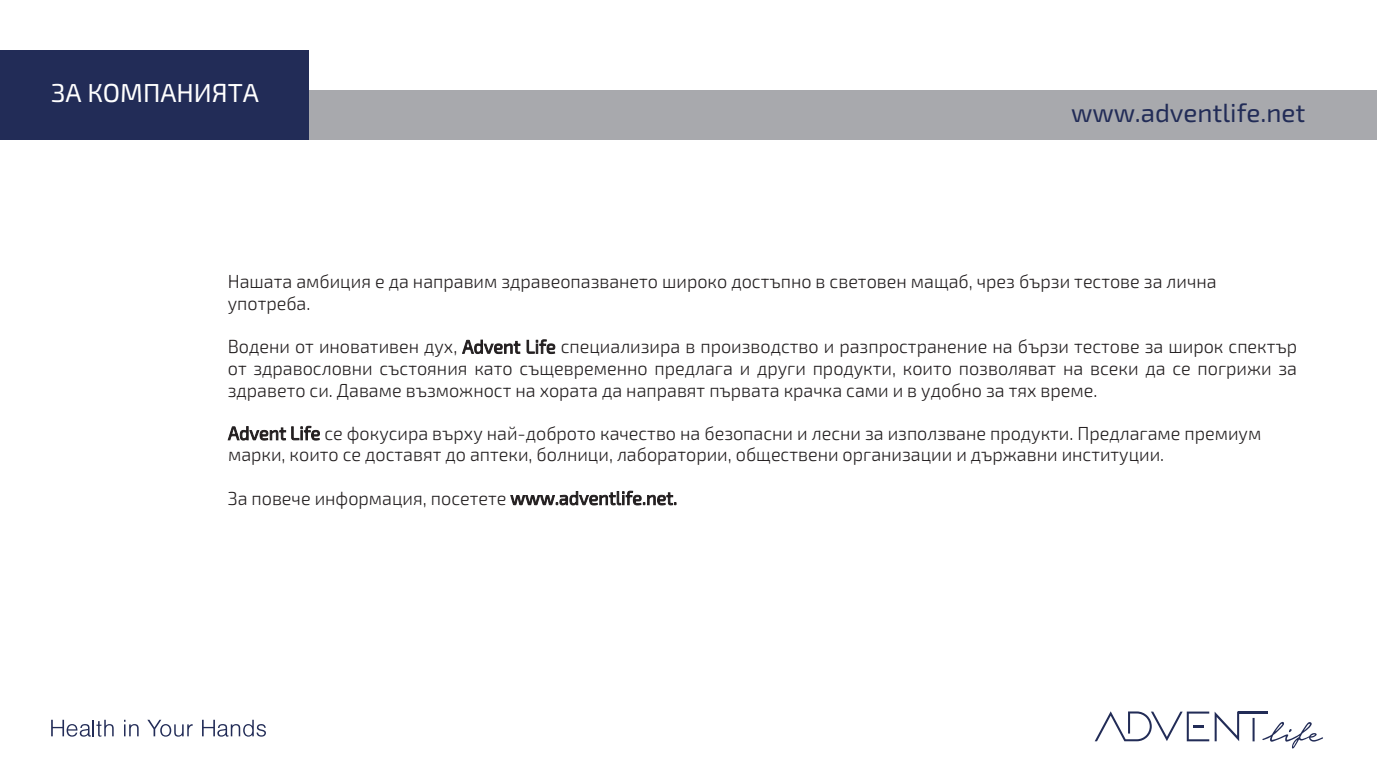
<style>
.page{position:relative;width:1377px;height:776px;background:#fff}
.page>*{position:absolute;margin:0;border:0;box-sizing:border-box;transform-origin:0 0}
.t1{font:26px "Exo 2";color:#222c57}
.t2{font:26px "Exo 2";color:#fff}
.t3{font:300 18.9px/21.6px "Exo 2";color:#231f20;scale:.95 1}
.s1{font-weight:400}
</style>
<div class="page">
<div style="left:298px;top:90px;width:1079px;height:49px;background:#a8a9ad"></div>
<div style="left:0;top:50px;width:308px;height:89px;background:#222c57"></div>
<svg style="left:1095px;top:711px;width:144px;height:29px"></svg>
<hr style="left:1238px;top:711px;width:29px;height:2px;background:#222c57">
<hr style="left:1252px;top:717px;width:2px;height:23px;background:#222c57">
<svg style="left:1262px;top:721px;width:61px;height:27px"></svg>
<svg style="left:51px;top:719px;width:63px;height:17px"></svg>
<svg style="left:124px;top:719px;width:15px;height:16px"></svg>
<svg style="left:147px;top:719px;width:46px;height:17px"></svg>
<svg style="left:202px;top:719px;width:64px;height:17px"></svg>
<h1 class="t2" style="left:51px;top:75px;width:209px">ЗА КОМПАНИЯТА</h1>
<h1 class="t1" style="left:1071px;top:95px;width:236px">www.adventlife.net</h1>
<p class="t3" style="left:228px;top:270px;width:1042px">Нашата амбиция е да направим здравеопазването широко достъпно в световен мащаб, чрез бързи тестове за лична употреба.</p>
<p class="t3" style="left:228px;top:335px;width:1127px;text-align:justify">Водени от иновативен дух, <span class="s1">Advent Life</span> специализира в производство и разпространение на бързи тестове за широк спектър от здравословни състояния като същевременно предлага и други продукти, които позволяват на всеки да се погрижи за здравето си. Даваме възможност на хората да направят първата крачка сами и в удобно за тях време.</p>
<p class="t3" style="left:228px;top:421px;width:1089px"><span class="s1">Advent Life</span> се фокусира върху най-доброто качество на безопасни и лесни за използване продукти. Предлагаме премиум марки, които се доставят до аптеки, болници, лаборатории, обществени организации и държавни институции.</p>
<p class="t3" style="left:228px;top:486px;width:475px">За повече информация, посетете <span class="s1">www.adventlife.net.</span></p>
</div>
